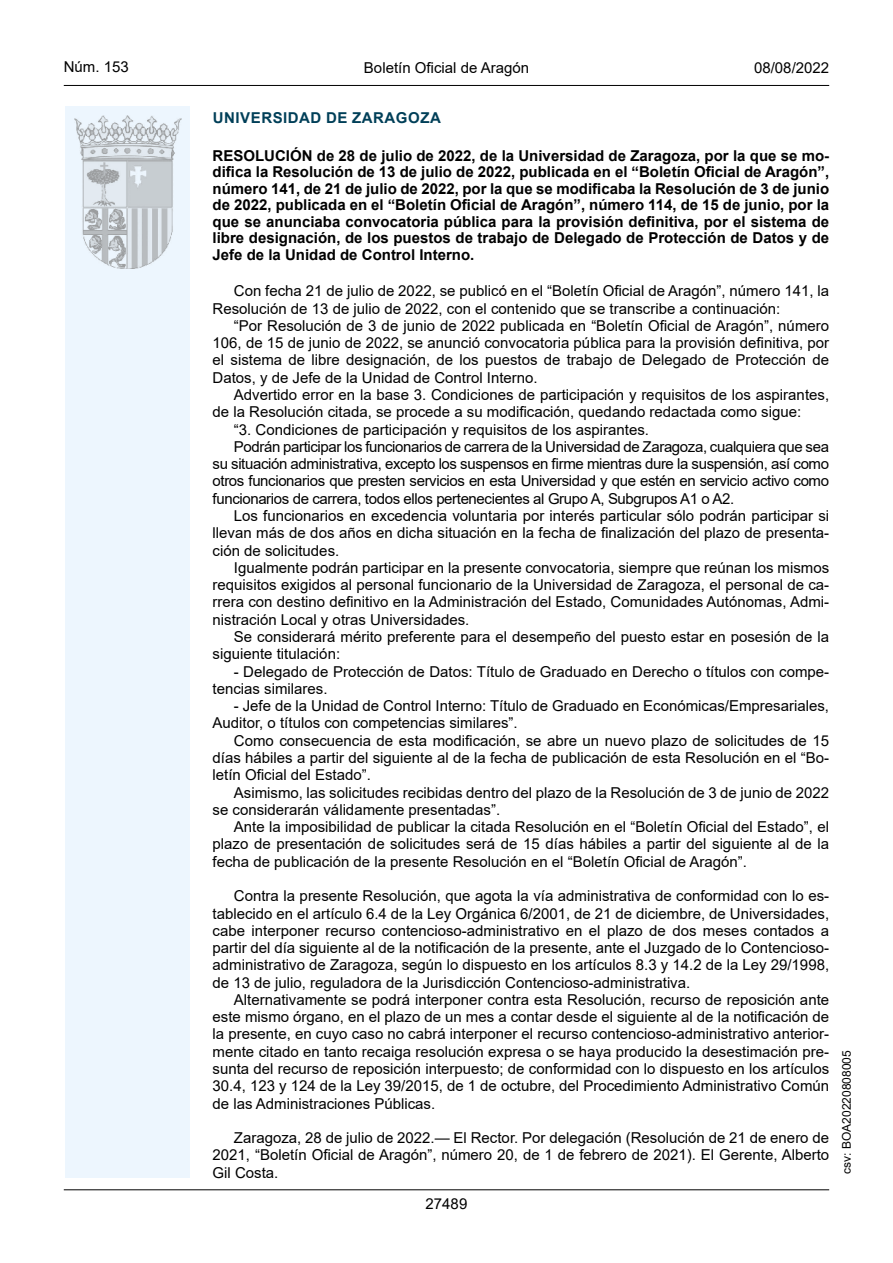
<style>
.page{position:relative;width:893px;height:1263px;background:#fff}
.page>*{position:absolute;margin:0;border:0;box-sizing:border-box;transform-origin:0 0}
.inicio_de_parrafo{font:15px/17.2px "Arial";color:#000;text-align:justify}
.Titulo_text{font:700 15px/16.5px "Arial";color:#000;text-align:justify}
.estilo_head-c{font:15px "Arial";color:#000}
.emisor_text{font:15px "Arial Bold MT2";letter-spacing:.035em;color:#003f58}
.estilo_head-d{font:15px "Arial MT2";color:#000}
.estilo_head-i{font:15px "Arial MT2";color:#000}
.numero_pagina{font:15px "Arial MT2";color:#000}
.estilo_head-i-2{font:12px "Arial MT2";color:#000}
.s1{font-family:"Arial Bold MT2";font-weight:400}
</style>
<div class="page">
<div style="left:65px;top:106px;width:125px;height:1072px;background:#edf6fe"></div>
<img style="left:75px;top:115px;width:106px;height:153px">
<hr style="left:64px;top:85px;width:765px;height:1px;background:#000">
<hr style="left:64px;top:1189px;width:765px;height:1px;background:#000">
<p class="estilo_head-i" style="left:64px;top:57px;width:67px">Núm. 153</p>
<p class="estilo_head-c" style="left:364px;top:57px;width:167px">Boletín Oficial de Aragón</p>
<p class="estilo_head-d" style="left:754px;top:57px;width:77px">08/08/2022</p>
<h5 class="emisor_text" style="left:213px;top:107px;width:229px">UNIVERSIDAD DE ZARAGOZA</h5>
<p class="Titulo_text" style="left:213px;top:147px;width:618px"><span class="s1">RESOLUCIÓN de 28 de julio de 2022, de la Universidad de Zaragoza, por la que se mo&shy;</span>difica la Resolución de 13 de julio de 2022, publicada en el “Boletín Oficial de Aragón”, número 141, de 21 de julio de 2022, por la que se modificaba la Resolución de 3 de junio de 2022, publicada en el “Boletín Oficial de Aragón”, número 114, de 15 de junio, por la que se anunciaba convocatoria pública para la provisión definitiva, por el sistema de libre designación, de los puestos de trabajo de Delegado de Protección de Datos y de Jefe de la Unidad de Control Interno.</p>
<p class="inicio_de_parrafo" style="left:213px;top:282px;width:618px;text-indent:21px">Con fecha 21 de julio de 2022, se publicó en el “Boletín Oficial de Aragón”, número 141, la<br>Resolución de 13 de julio de 2022, con el contenido que se transcribe a continuación:</p>
<p class="inicio_de_parrafo" style="left:213px;top:317px;width:618px;text-indent:21px">“Por Resolución de 3 de junio de 2022 publicada en “Boletín Oficial de Aragón”, número 106, de 15 de junio de 2022, se anunció convocatoria pública para la provisión definitiva, por el sistema de libre designación, de los puestos de trabajo de Delegado de Protección de Datos, y de Jefe de la Unidad de Control Interno.</p>
<p class="inicio_de_parrafo" style="left:213px;top:386px;width:618px;text-indent:21px">Advertido error en la base 3. Condiciones de participación y requisitos de los aspirantes, de la Resolución citada, se procede a su modificación, quedando redactada como sigue:</p>
<p class="inicio_de_parrafo" style="left:234px;top:421px;width:417px">“3. Condiciones de participación y requisitos de los aspirantes.</p>
<p class="inicio_de_parrafo" style="left:213px;top:438px;width:618px;text-indent:21px">Podrán participar los funcionarios de carrera de la Universidad de Zaragoza, cualquiera que sea su situación administrativa, excepto los suspensos en firme mientras dure la suspensión, así como otros funcionarios que presten servicios en esta Universidad y que estén en servicio activo como funcionarios de carrera, todos ellos pertenecientes al Grupo A, Subgrupos A1 o A2.</p>
<p class="inicio_de_parrafo" style="left:213px;top:507px;width:618px;text-indent:21px">Los funcionarios en excedencia voluntaria por interés particular sólo podrán participar si llevan más de dos años en dicha situación en la fecha de finalización del plazo de presenta&shy;ción de solicitudes.</p>
<p class="inicio_de_parrafo" style="left:213px;top:559px;width:618px;text-indent:21px">Igualmente podrán participar en la presente convocatoria, siempre que reúnan los mismos requisitos exigidos al personal funcionario de la Universidad de Zaragoza, el personal de ca&shy;rrera con destino definitivo en la Administración del Estado, Comunidades Autónomas, Admi&shy;nistración Local y otras Universidades.</p>
<p class="inicio_de_parrafo" style="left:213px;top:628px;width:618px;text-indent:21px">Se considerará mérito preferente para el desempeño del puesto estar en posesión de la siguiente titulación:</p>
<p class="inicio_de_parrafo" style="left:213px;top:663px;width:618px;text-indent:21px">- Delegado de Protección de Datos: Título de Graduado en Derecho o títulos con compe&shy;tencias similares.</p>
<p class="inicio_de_parrafo" style="left:213px;top:697px;width:618px;text-indent:21px">- Jefe de la Unidad de Control Interno: Título de Graduado en Económicas/Empresariales,<br>Auditor, o títulos con competencias similares”.</p>
<p class="inicio_de_parrafo" style="left:213px;top:732px;width:618px;text-indent:21px">Como consecuencia de esta modificación, se abre un nuevo plazo de solicitudes de 15 días hábiles a partir del siguiente al de la fecha de publicación de esta Resolución en el “Bo&shy;letín Oficial del Estado”.</p>
<p class="inicio_de_parrafo" style="left:213px;top:783px;width:618px;text-indent:21px">Asimismo, las solicitudes recibidas dentro del plazo de la Resolución de 3 de junio de 2022 se considerarán válidamente presentadas”.</p>
<p class="inicio_de_parrafo" style="left:213px;top:818px;width:618px;text-indent:21px">Ante la imposibilidad de publicar la citada Resolución en el “Boletín Oficial del Estado”, el plazo de presentación de solicitudes será de 15 días hábiles a partir del siguiente al de la fecha de publicación de la presente Resolución en el “Boletín Oficial de Aragón”.</p>
<p class="inicio_de_parrafo" style="left:213px;top:887px;width:618px;text-indent:21px">Contra la presente Resolución, que agota la vía administrativa de conformidad con lo es&shy;tablecido en el artículo 6.4 de la Ley Orgánica 6/2001, de 21 de diciembre, de Universidades, cabe interponer recurso contencioso-administrativo en el plazo de dos meses contados a partir del día siguiente al de la notificación de la presente, ante el Juzgado de lo Contencioso&shy;administrativo de Zaragoza, según lo dispuesto en los artículos 8.3 y 14.2 de la Ley 29/1998, de 13 de julio, reguladora de la Jurisdicción Contencioso-administrativa.</p>
<p class="inicio_de_parrafo" style="left:213px;top:991px;width:618px;text-indent:21px">Alternativamente se podrá interponer contra esta Resolución, recurso de reposición ante este mismo órgano, en el plazo de un mes a contar desde el siguiente al de la notificación de la presente, en cuyo caso no cabrá interponer el recurso contencioso-administrativo anterior&shy;mente citado en tanto recaiga resolución expresa o se haya producido la desestimación pre&shy;sunta del recurso de reposición interpuesto; de conformidad con lo dispuesto en los artículos 30.4, 123 y 124 de la Ley 39/2015, de 1 de octubre, del Procedimiento Administrativo Común de las Administraciones Públicas.</p>
<p class="inicio_de_parrafo" style="left:213px;top:1129px;width:618px;text-indent:21px">Zaragoza, 28 de julio de 2022.— El Rector. Por delegación (Resolución de 21 de enero de 2021, “Boletín Oficial de Aragón”, número 20, de 1 de febrero de 2021). El Gerente, Alberto Gil Costa.</p>
<p class="numero_pagina" style="left:426px;top:1193px;width:43px">27489</p>
<p class="estilo_head-i-2" style="left:838px;top:1174px;width:125px;rotate:-90deg">csv: BOA20220808005</p>
</div>
